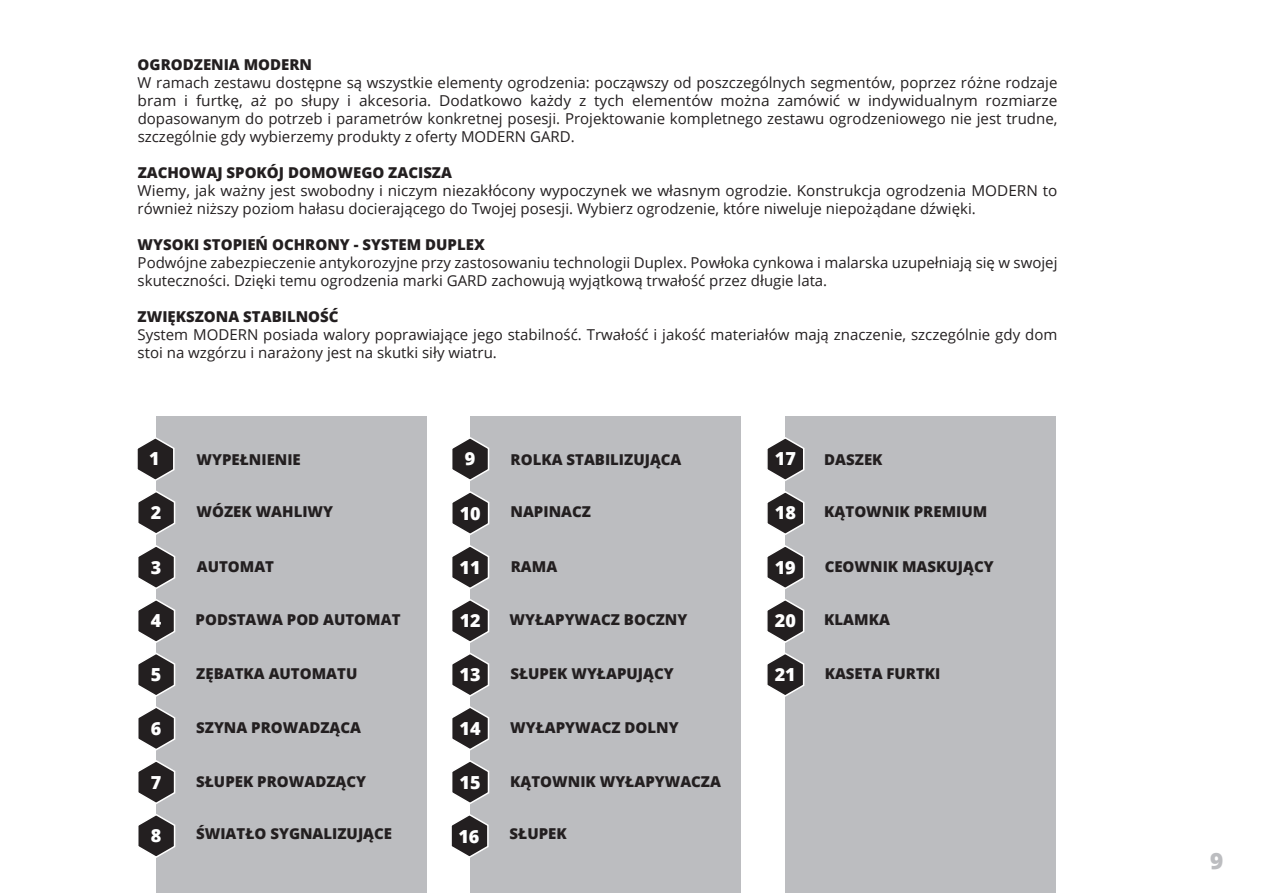
<style>
.page{position:relative;width:1263px;height:893px;background:#fff}
.page>*{position:absolute;margin:0;border:0;box-sizing:border-box;transform-origin:0 0}
.t1{font:800 22.5px "Open Sans";color:#bcbdc0}
.t2{font:800 18px "Open Sans";color:#fff}
.t3{font:15px/18px "Open Sans";color:#231f20}
.t4{font:800 15px "Open Sans";color:#231f20}
</style>
<div class="page">
<div style="left:156px;top:417px;width:271px;height:476px;background:#bcbdc0"></div>
<svg style="left:138px;top:490px;width:38px;height:45px"></svg>
<svg style="left:138px;top:545px;width:38px;height:44px"></svg>
<svg style="left:138px;top:599px;width:38px;height:44px"></svg>
<svg style="left:138px;top:652px;width:38px;height:45px"></svg>
<svg style="left:138px;top:706px;width:38px;height:45px"></svg>
<svg style="left:138px;top:760px;width:38px;height:44px"></svg>
<svg style="left:138px;top:814px;width:38px;height:44px"></svg>
<svg style="left:137px;top:437px;width:38px;height:44px"></svg>
<div style="left:470px;top:417px;width:271px;height:476px;background:#bcbdc0"></div>
<svg style="left:452px;top:545px;width:38px;height:44px"></svg>
<svg style="left:452px;top:599px;width:38px;height:44px"></svg>
<svg style="left:452px;top:652px;width:38px;height:45px"></svg>
<svg style="left:452px;top:706px;width:38px;height:45px"></svg>
<svg style="left:452px;top:760px;width:38px;height:44px"></svg>
<svg style="left:452px;top:437px;width:38px;height:44px"></svg>
<svg style="left:452px;top:491px;width:38px;height:44px"></svg>
<svg style="left:451px;top:814px;width:38px;height:44px"></svg>
<div style="left:785px;top:417px;width:271px;height:476px;background:#bcbdc0"></div>
<svg style="left:767px;top:545px;width:38px;height:44px"></svg>
<svg style="left:767px;top:599px;width:38px;height:44px"></svg>
<svg style="left:767px;top:652px;width:38px;height:45px"></svg>
<svg style="left:767px;top:437px;width:38px;height:44px"></svg>
<svg style="left:767px;top:491px;width:38px;height:44px"></svg>
<p class="t4" style="left:138px;top:53px;width:176px">OGRODZENIA MODERN</p>
<p class="t3" style="left:138px;top:73px;width:921px;text-align:justify">W ramach zestawu dostępne są wszystkie elementy ogrodzenia: począwszy od poszczególnych segmentów, poprzez różne rodzaje bram i furtkę, aż po słupy i akcesoria. Dodatkowo każdy z tych elementów można zamówić w indywidualnym rozmiarze dopasowanym do potrzeb i parametrów konkretnej posesji. Projektowanie kompletnego zestawu ogrodzeniowego nie jest trudne, szczególnie gdy wybierzemy produkty z oferty MODERN GARD.</p>
<p class="t4" style="left:138px;top:161px;width:316px">ZACHOWAJ SPOKÓJ DOMOWEGO ZACISZA</p>
<p class="t3" style="left:138px;top:181px;width:921px">Wiemy, jak ważny jest swobodny i niczym niezakłócony wypoczynek we własnym ogrodzie. Konstrukcja ogrodzenia MODERN to również niższy poziom hałasu docierającego do Twojej posesji. Wybierz ogrodzenie, które niweluje niepożądane dźwięki.</p>
<p class="t4" style="left:138px;top:233px;width:349px">WYSOKI STOPIEŃ OCHRONY - SYSTEM DUPLEX</p>
<p class="t3" style="left:138px;top:253px;width:921px">Podwójne zabezpieczenie antykorozyjne przy zastosowaniu technologii Duplex. Powłoka cynkowa i malarska uzupełniają się w swojej skuteczności. Dzięki temu ogrodzenia marki GARD zachowują wyjątkową trwałość przez długie lata.</p>
<p class="t4" style="left:138px;top:305px;width:202px">ZWIĘKSZONA STABILNOŚĆ</p>
<p class="t3" style="left:138px;top:325px;width:921px">System MODERN posiada walory poprawiające jego stabilność. Trwałość i jakość materiałów mają znaczenie, szczególnie gdy dom stoi na wzgórzu i narażony jest na skutki siły wiatru.</p>
<p class="t2" style="left:465px;top:445px;width:12px">9</p>
<p class="t2" style="left:149px;top:445px;width:12px">1</p>
<p class="t4" style="left:511px;top:449px;width:172px">ROLKA STABILIZUJĄCA</p>
<p class="t4" style="left:511px;top:500px;width:82px">NAPINACZ</p>
<p class="t4" style="left:197px;top:449px;width:106px">WYPEŁNIENIE</p>
<p class="t4" style="left:197px;top:500px;width:138px">WÓZEK WAHLIWY</p>
<p class="t2" style="left:151px;top:499px;width:12px">2</p>
<p class="t2" style="left:460px;top:499px;width:23px">10</p>
<p class="t2" style="left:151px;top:553px;width:12px">3</p>
<p class="t2" style="left:151px;top:607px;width:12px">4</p>
<p class="t4" style="left:197px;top:555px;width:79px">AUTOMAT</p>
<p class="t4" style="left:196px;top:608px;width:206px">PODSTAWA POD AUTOMAT</p>
<p class="t2" style="left:459px;top:553px;width:23px">11</p>
<p class="t2" style="left:460px;top:607px;width:23px">12</p>
<p class="t4" style="left:511px;top:555px;width:48px">RAMA</p>
<p class="t4" style="left:510px;top:608px;width:179px">WYŁAPYWACZ BOCZNY</p>
<p class="t2" style="left:775px;top:445px;width:23px">17</p>
<p class="t2" style="left:775px;top:499px;width:23px">18</p>
<p class="t2" style="left:775px;top:553px;width:23px">19</p>
<p class="t2" style="left:775px;top:607px;width:23px">20</p>
<p class="t4" style="left:824px;top:449px;width:60px">DASZEK</p>
<p class="t4" style="left:824px;top:500px;width:164px">KĄTOWNIK PREMIUM</p>
<p class="t4" style="left:825px;top:555px;width:171px">CEOWNIK MASKUJĄCY</p>
<p class="t4" style="left:824px;top:608px;width:67px">KLAMKA</p>
<p class="t2" style="left:151px;top:661px;width:12px">5</p>
<p class="t2" style="left:151px;top:715px;width:12px">6</p>
<p class="t2" style="left:151px;top:768px;width:12px">7</p>
<p class="t2" style="left:151px;top:822px;width:12px">8</p>
<p class="t4" style="left:196px;top:662px;width:163px">ZĘBATKA AUTOMATU</p>
<p class="t4" style="left:196px;top:716px;width:166px">SZYNA PROWADZĄCA</p>
<p class="t4" style="left:196px;top:770px;width:171px">SŁUPEK PROWADZĄCY</p>
<p class="t4" style="left:196px;top:822px;width:197px">ŚWIATŁO SYGNALIZUJĄCE</p>
<p class="t2" style="left:459px;top:661px;width:23px">13</p>
<p class="t2" style="left:459px;top:715px;width:23px">14</p>
<p class="t2" style="left:459px;top:768px;width:23px">15</p>
<p class="t4" style="left:510px;top:662px;width:165px">SŁUPEK WYŁAPUJĄCY</p>
<p class="t4" style="left:510px;top:716px;width:170px">WYŁAPYWACZ DOLNY</p>
<p class="t4" style="left:510px;top:770px;width:212px">KĄTOWNIK WYŁAPYWACZA</p>
<p class="t2" style="left:458px;top:823px;width:23px">16</p>
<p class="t4" style="left:510px;top:822px;width:59px">SŁUPEK</p>
<p class="t2" style="left:775px;top:661px;width:23px">21</p>
<p class="t4" style="left:825px;top:662px;width:117px">KASETA FURTKI</p>
<h1 class="t1" style="left:1210px;top:843px;width:15px">9</h1>
</div>
